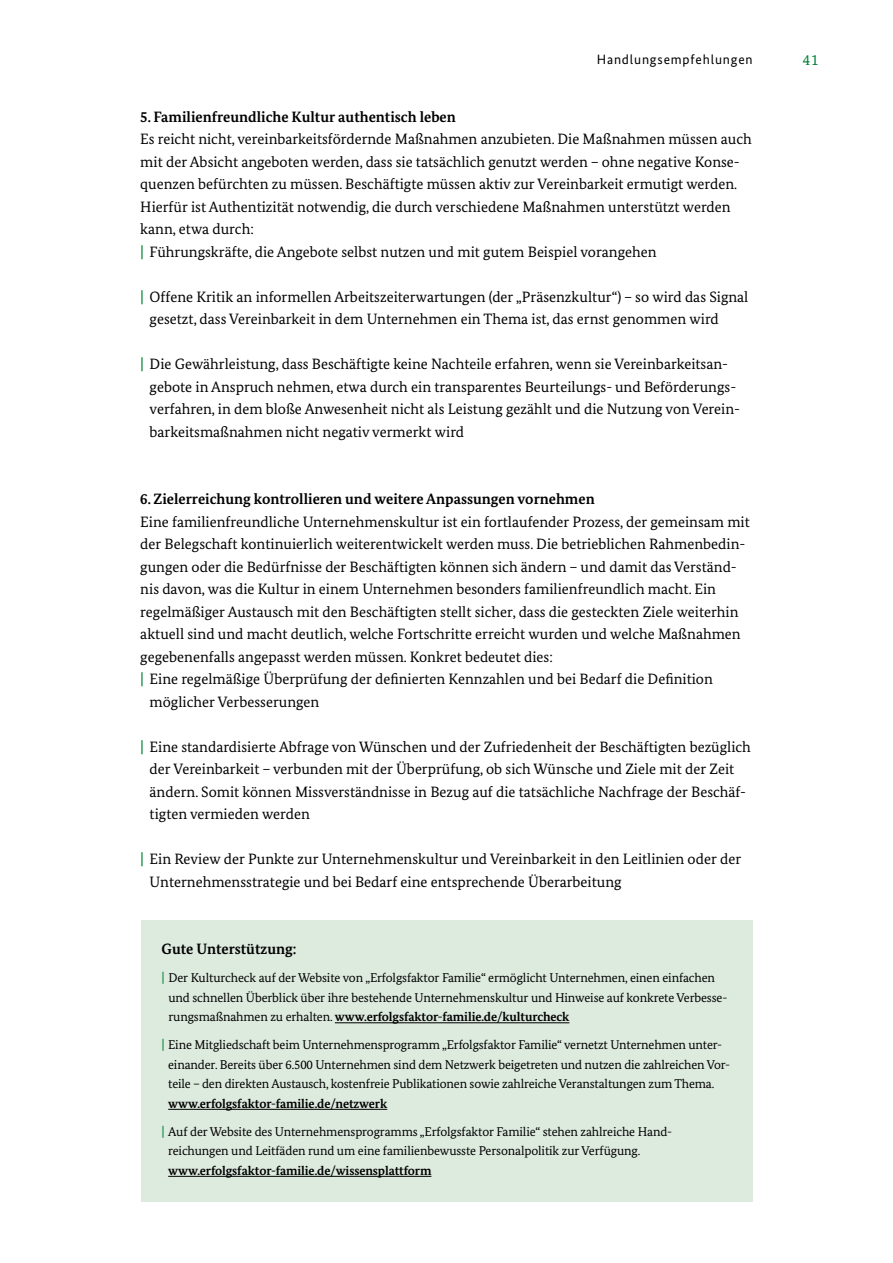
<style>
.page{position:relative;width:893px;height:1263px;background:#fff}
.page>*{position:absolute;margin:0;border:0;box-sizing:border-box;transform-origin:0 0}
.Fließtext{font:15px/22.5px "Bundes Serif";color:#000}
.Fließtext-2{font:700 15px "Bundes Serif";color:#000}
.t1{font:15px "Bundes Serif";color:#008237}
.t2{font:13.5px "Bundes Sans";letter-spacing:.06em;color:#000}
.Fließtext-3{font:12.75px/19.5px "Bundes Serif";letter-spacing:-.01em;color:#000}
.s1{font-family:"Arial";color:#008237}
.s2{font-weight:700}
</style>
<div class="page">
<div style="left:141px;top:920px;width:612px;height:282px;background:#ddeade"></div>
<hr style="left:335px;top:1022px;width:234px;height:1px;background:#000">
<hr style="left:168px;top:1109px;width:219px;height:1px;background:#000">
<hr style="left:168px;top:1176px;width:263px;height:1px;background:#000">
<p class="t2" style="left:597px;top:51px;width:157px">Handlungsempfehlungen</p>
<p class="t1" style="left:803px;top:50px;width:17px">41</p>
<p class="Fließtext-2" style="left:140px;top:107px;width:317px">5. Familienfreundliche Kultur authentisch leben</p>
<p class="Fließtext" style="left:140px;top:127px;width:613px">Es reicht nicht, vereinbarkeitsfördernde Maßnahmen anzubieten. Die Maßnahmen müssen auch mit der Absicht angeboten werden, dass sie tatsächlich genutzt werden – ohne negative Konse&shy;quenzen befürchten zu müssen. Beschäftigte müssen aktiv zur Vereinbarkeit ermutigt werden.<br>Hierfür ist Authentizität notwendig, die durch verschiedene Maßnahmen unterstützt werden kann, etwa durch:</p>
<p class="Fließtext" style="left:140px;top:240px;width:518px"><span class="s1">|</span> Führungskräfte, die Angebote selbst nutzen und mit gutem Beispiel vorangehen</p>
<p class="Fließtext" style="left:150px;top:285px;width:600px;text-indent:-9px"><span class="s1">|</span> Offene Kritik an informellen Arbeitszeiterwartungen (der „Präsenzkultur“) – so wird das Signal gesetzt, dass Vereinbarkeit in dem Unternehmen ein Thema ist, das ernst genommen wird</p>
<p class="Fließtext" style="left:150px;top:352px;width:592px;text-indent:-9px"><span class="s1">|</span> Die Gewährleistung, dass Beschäftigte keine Nachteile erfahren, wenn sie Vereinbarkeitsan&shy;gebote in Anspruch nehmen, etwa durch ein transparentes Beurteilungs- und Beförderungs&shy;verfahren, in dem bloße Anwesenheit nicht als Leistung gezählt und die Nutzung von Verein&shy;barkeitsmaßnahmen nicht negativ vermerkt wird</p>
<p class="Fließtext-2" style="left:140px;top:490px;width:456px">6. Zielerreichung kontrollieren und weitere Anpassungen vornehmen</p>
<p class="Fließtext" style="left:140px;top:510px;width:611px">Eine familienfreundliche Unternehmenskultur ist ein fortlaufender Prozess, der gemeinsam mit der Belegschaft kontinuierlich weiterentwickelt werden muss. Die betrieblichen Rahmenbedin&shy;gungen oder die Bedürfnisse der Beschäftigten können sich ändern – und damit das Verständ&shy;nis davon, was die Kultur in einem Unternehmen besonders familienfreundlich macht. Ein regelmäßiger Austausch mit den Beschäftigten stellt sicher, dass die gesteckten Ziele weiterhin aktuell sind und macht deutlich, welche Fortschritte erreicht wurden und welche Maßnahmen gegebenenfalls angepasst werden müssen. Konkret bedeutet dies:</p>
<p class="Fließtext" style="left:150px;top:667px;width:565px;text-indent:-9px"><span class="s1">|</span> Eine regelmäßige Überprüfung der definierten Kennzahlen und bei Bedarf die Definition möglicher Verbesserungen</p>
<p class="Fließtext" style="left:150px;top:735px;width:603px;text-indent:-9px"><span class="s1">|</span> Eine standardisierte Abfrage von Wünschen und der Zufriedenheit der Beschäftigten bezüglich der Vereinbarkeit – verbunden mit der Überprüfung, ob sich Wünsche und Ziele mit der Zeit ändern. Somit können Missverständnisse in Bezug auf die tatsächliche Nachfrage der Beschäf&shy;tigten vermieden werden</p>
<p class="Fließtext" style="left:150px;top:847px;width:593px;text-indent:-9px"><span class="s1">|</span> Ein Review der Punkte zur Unternehmenskultur und Vereinbarkeit in den Leitlinien oder der<br>Unternehmensstrategie und bei Bedarf eine entsprechende Überarbeitung</p>
<p class="Fließtext-2" style="left:162px;top:940px;width:136px">Gute Unterstützung:</p>
<p class="Fließtext-3" style="left:168px;top:968px;width:560px;text-indent:-7px"><span class="s1">|</span> Der Kulturcheck auf der Website von „Erfolgsfaktor Familie“ ermöglicht Unternehmen, einen einfachen und schnellen Überblick über ihre bestehende Unternehmenskultur und Hinweise auf konkrete Verbesse&shy;rungsmaßnahmen zu erhalten. <span class="s2">www.erfolgsfaktor-familie.de/kulturcheck</span></p>
<p class="Fließtext-3" style="left:168px;top:1035px;width:564px;text-indent:-7px"><span class="s1">|</span> Eine Mitgliedschaft beim Unternehmensprogramm „Erfolgsfaktor Familie“ vernetzt Unternehmen unter&shy;einander. Bereits über 6.500 Unternehmen sind dem Netzwerk beigetreten und nutzen die zahlreichen Vor&shy;teile – den direkten Austausch, kostenfreie Publikationen sowie zahlreiche Veranstaltungen zum Thema. <span class="s2">www.erfolgsfaktor-familie.de/netzwerk</span></p>
<p class="Fließtext-3" style="left:168px;top:1121px;width:505px;text-indent:-7px"><span class="s1">|</span> Auf der Website des Unternehmensprogramms „Erfolgsfaktor Familie“ stehen zahlreiche Hand&shy;reichungen und Leitfäden rund um eine familienbewusste Personalpolitik zur Verfügung. <span class="s2">www.erfolgsfaktor-familie.de/wissensplattform</span></p>
</div>
